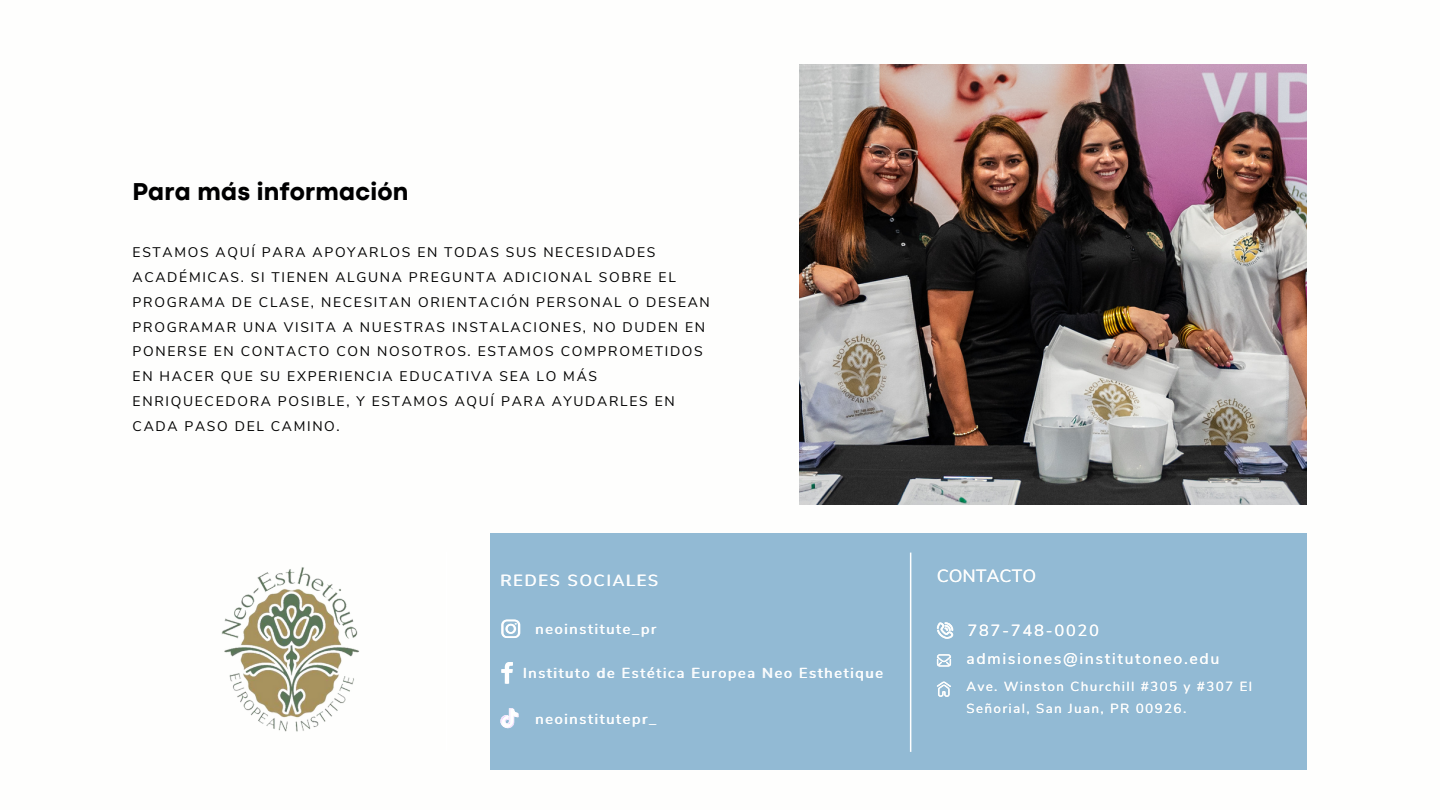
<style>
.page{position:relative;width:1440px;height:810px;background:#fff}
.page>*{position:absolute;margin:0;border:0;box-sizing:border-box;transform-origin:0 0}
.t1{font:800 25.5px "Codec Pro";letter-spacing:.01em;color:#000}
.t2{font:17.7px "Nunito Sans";letter-spacing:.01em;color:#fefefd}
.t3{font:16.1px "Nunito Sans";letter-spacing:.12em;color:#fff}
.t4{font:16.1px "Nunito Sans";letter-spacing:.12em;color:#fefefd}
.t5{font:15.5px "Nunito Sans";letter-spacing:.12em;color:#fefefd}
.t6{font:14.4px "Nunito Sans";letter-spacing:.12em;color:#fff}
.t7{font:13.9px/24.8px "Nunito Sans";letter-spacing:.12em;color:#000}
.t8{font:13.1px/22.2px "Nunito Sans";letter-spacing:.12em;color:#fefefd}
</style>
<div class="page">
<img style="left:800px;top:64px;width:507px;height:441px">
<div style="left:878px;top:533px;width:429px;height:237px;background:#92bad4"></div>
<div style="left:491px;top:533px;width:400px;height:237px;background:#92bad4"></div>
<hr style="left:910px;top:553px;width:1px;height:199px;background:#fff">
<svg style="left:937px;top:622px;width:16px;height:17px"></svg>
<svg style="left:937px;top:654px;width:14px;height:12px"></svg>
<svg style="left:937px;top:681px;width:14px;height:16px"></svg>
<svg style="left:501px;top:620px;width:19px;height:18px"></svg>
<svg style="left:501px;top:662px;width:12px;height:22px"></svg>
<svg style="left:500px;top:708px;width:19px;height:20px"></svg>
<img style="left:221px;top:567px;width:138px;height:165px">
<h1 class="t1" style="left:133px;top:183px;width:278px">Para más información</h1>
<h4 class="t7" style="left:133px;top:240px;width:579px">ESTAMOS AQUÍ PARA APOYARLOS EN TODAS SUS NECESIDADES ACADÉMICAS. SI TIENEN ALGUNA PREGUNTA ADICIONAL SOBRE EL PROGRAMA DE CLASE, NECESITAN ORIENTACIÓN PERSONAL O DESEAN PROGRAMAR UNA VISITA A NUESTRAS INSTALACIONES, NO DUDEN EN PONERSE EN CONTACTO CON NOSOTROS. ESTAMOS COMPROMETIDOS EN HACER QUE SU EXPERIENCIA EDUCATIVA SEA LO MÁS ENRIQUECEDORA POSIBLE, Y ESTAMOS AQUÍ PARA AYUDARLES EN CADA PASO DEL CAMINO.</h4>
<p class="t3" style="left:501px;top:570px;width:159px">REDES SOCIALES</p>
<p class="t6" style="left:536px;top:620px;width:122px">neoinstitute_pr</p>
<p class="t6" style="left:523px;top:664px;width:361px">Instituto de Estética Europea Neo Esthetique</p>
<p class="t6" style="left:536px;top:709px;width:122px">neoinstitutepr_</p>
<h2 class="t2" style="left:937px;top:564px;width:101px">CONTACTO</h2>
<p class="t4" style="left:968px;top:620px;width:133px">787-748-0020</p>
<p class="t5" style="left:967px;top:649px;width:254px">admisiones@institutoneo.edu</p>
<h3 class="t8" style="left:967px;top:676px;width:287px">Ave. Winston Churchill #305 y #307 El<br>Señorial, San Juan, PR 00926.</h3>
</div>
